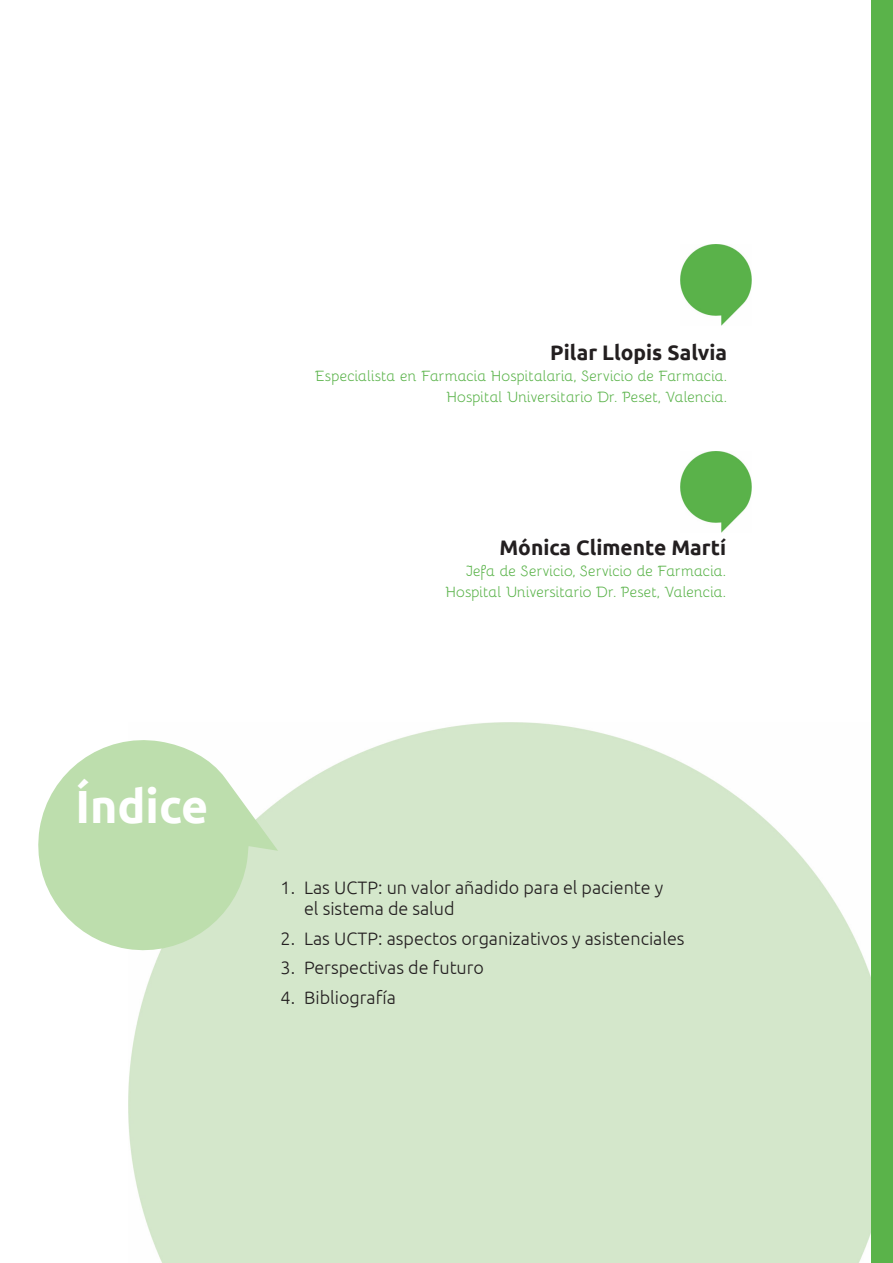
<style>
.page{position:relative;width:893px;height:1263px;background:#fff}
.page>*{position:absolute;margin:0;border:0;box-sizing:border-box;transform-origin:0 0}
.C__texto{font:700 46.5px "Ubuntu";color:#fff}
.C__texto-2{font:700 21px "Ubuntu";color:#231f20}
.C__texto-3{font:300 18px/21px "Ubuntu";color:#231f20}
.C__texto-4{font:15px/21px "Bellota";letter-spacing:-.01em;color:#5ab34a;text-align:right}
</style>
<div class="page">
<img style="left:129px;top:723px;width:743px;height:540px">
<div style="left:872px;top:0;width:21px;height:1263px;background:#5ab34a"></div>
<svg style="left:38px;top:740px;width:240px;height:211px;fill:#bddead"></svg>
<img style="left:680px;top:452px;width:71px;height:80px">
<img style="left:680px;top:244px;width:71px;height:81px">
<p class="C__texto" style="left:75px;top:778px;width:134px">Índice</p>
<p class="C__texto-2" style="left:550px;top:339px;width:178px">Pilar Llopis Salvia</p>
<p class="C__texto-4" style="left:315px;top:364px;width:413px">Especialista en Farmacia Hospitalaria, Servicio de Farmacia.<br>Hospital Universitario Dr. Peset, Valencia.</p>
<p class="C__texto-2" style="left:499px;top:535px;width:228px">Mónica Climente Martí</p>
<p class="C__texto-4" style="left:445px;top:560px;width:282px">Jefa de Servicio, Servicio de Farmacia.<br>Hospital Universitario Dr. Peset, Valencia.</p>
<p class="C__texto-3" style="left:304px;top:877px;width:361px;text-indent:-23px">1. Las UCTP: un valor añadido para el paciente y el sistema de salud</p>
<p class="C__texto-3" style="left:281px;top:927px;width:405px">2. Las UCTP: aspectos organizativos y asistenciales</p>
<p class="C__texto-3" style="left:281px;top:957px;width:205px">3. Perspectivas de futuro</p>
<p class="C__texto-3" style="left:281px;top:986px;width:117px">4. Bibliografía</p>
</div>
